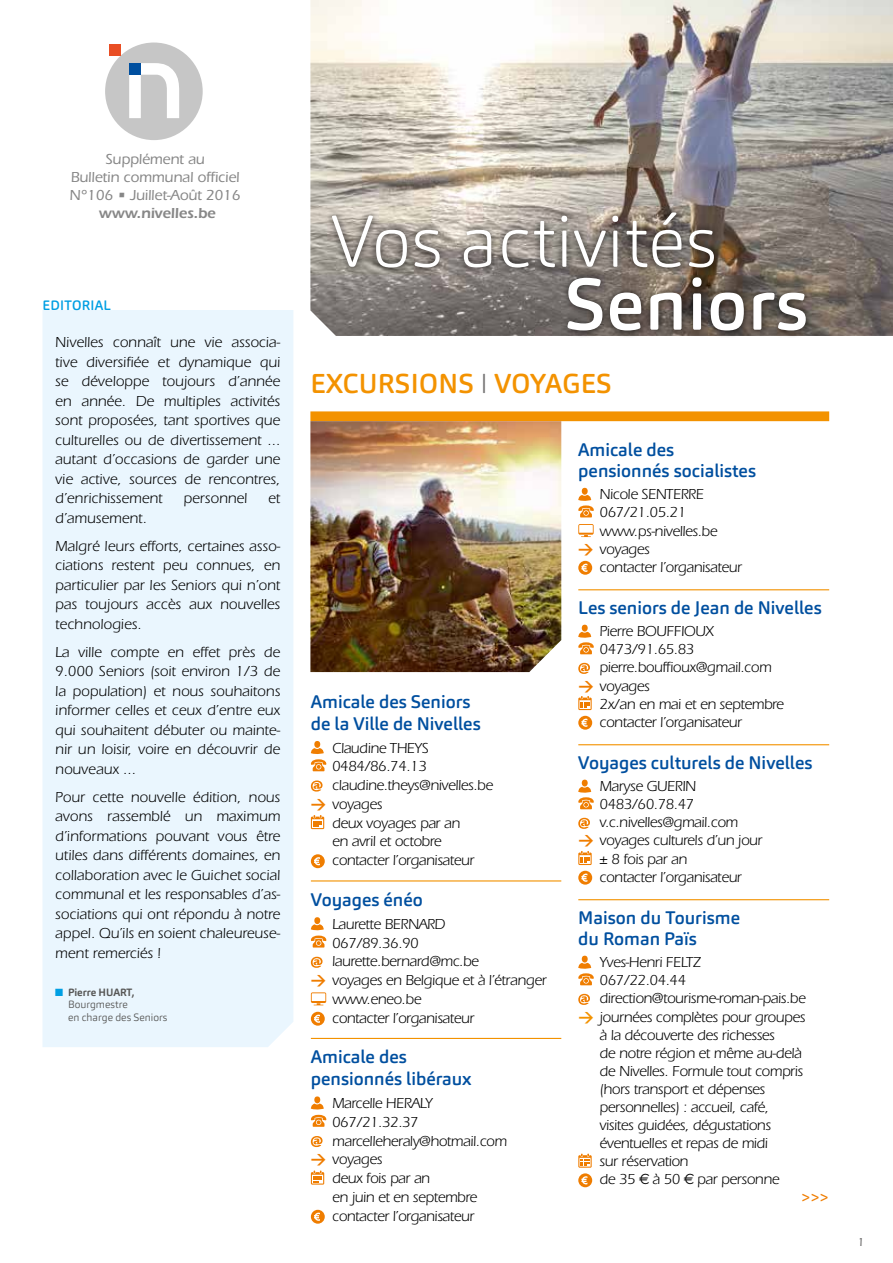
<style>
.page{position:relative;width:893px;height:1263px;background:#fff}
.page>*{position:absolute;margin:0;border:0;box-sizing:border-box;transform-origin:0 0}
.t1{font:200 72px "Carnas";letter-spacing:.01em;color:#fff}
.t2{font:500 72px "Carnas";letter-spacing:.01em;color:#fff}
.t3{font:500 27px "Carnas";letter-spacing:.01em;color:#f39200}
.t4{font:500 18px/21.8px "Carnas";color:#004f9f}
.t5{font:15px/19.5px "Itc Eras";letter-spacing:-.025em;color:#000;text-align:justify}
.t6{font:500 15px/18px "Itc Eras";letter-spacing:-.01em;color:#878787;text-align:center}
.t7{font:15px/28px "Itc Eras";color:#000}
.t8{font:600 15px "Itc Eras";letter-spacing:-.01em;color:#878787}
.t9{font:500 15px "Carnas";color:#ef7d00}
.t10{font:500 13.5px "Carnas";letter-spacing:.01em;color:#009fe3}
.t11{font:500 12px "Itc Eras";color:#706f6f}
.t12{font:300 10.5px/12.6px "Carnas";color:#575756}
.s1{color:#009fe3}
.s2{font-weight:700}
.s3{font-weight:200;color:#706f6f}
.s4{font-family:"DIN";font-weight:700;color:#ef7d00}
.s5{font-family:"DIN";font-weight:700;color:#f39200}
.s6{font-family:"Euro Sans"}
</style>
<div class="page">
<img style="left:310px;top:0;width:583px;height:336px">
<div style="left:105px;top:43px;width:98px;height:97px;background:#c6c6c6;border-radius:50%"></div>
<svg style="left:129px;top:63px;width:50px;height:55px"></svg>
<div style="left:109px;top:44px;width:11px;height:12px;background:#e94e24"></div>
<div style="left:129px;top:63px;width:12px;height:12px;background:#004f9f"></div>
<div style="left:43px;top:310px;width:250px;height:737px;background:#eaf6fe"></div>
<div style="left:325px;top:206px;width:488px;height:132px;background:#000;opacity:.75"></div>
<div style="left:310px;top:411px;width:519px;height:10px;background:#f39200"></div>
<img style="left:310px;top:421px;width:251px;height:251px">
<hr style="left:311px;top:880px;width:250px;height:1px;background:#f39200">
<hr style="left:311px;top:1038px;width:250px;height:1px;background:#f39200">
<div style="left:314px;top:741px;width:6px;height:7px;background:#ef7d00;border-radius:50%"></div>
<svg style="left:311px;top:748px;width:15px;height:23px"></svg>
<svg style="left:311px;top:780px;width:12px;height:11px"></svg>
<svg style="left:311px;top:815px;width:13px;height:14px"></svg>
<svg style="left:311px;top:854px;width:14px;height:14px"></svg>
<div style="left:314px;top:917px;width:6px;height:7px;background:#ef7d00;border-radius:50%"></div>
<svg style="left:311px;top:924px;width:15px;height:23px"></svg>
<svg style="left:311px;top:957px;width:12px;height:11px"></svg>
<svg style="left:311px;top:992px;width:15px;height:13px"></svg>
<svg style="left:311px;top:1012px;width:14px;height:14px"></svg>
<div style="left:314px;top:1096px;width:6px;height:7px;background:#ef7d00;border-radius:50%"></div>
<svg style="left:311px;top:1103px;width:15px;height:24px"></svg>
<svg style="left:311px;top:1136px;width:12px;height:11px"></svg>
<svg style="left:311px;top:1170px;width:13px;height:14px"></svg>
<svg style="left:311px;top:1210px;width:14px;height:14px"></svg>
<hr style="left:578px;top:589px;width:251px;height:1px;background:#f39200">
<hr style="left:578px;top:744px;width:251px;height:1px;background:#f39200">
<hr style="left:578px;top:899px;width:251px;height:1px;background:#f39200">
<div style="left:582px;top:488px;width:6px;height:7px;background:#ef7d00;border-radius:50%"></div>
<svg style="left:578px;top:495px;width:16px;height:22px"></svg>
<svg style="left:578px;top:524px;width:16px;height:13px"></svg>
<svg style="left:578px;top:561px;width:14px;height:14px"></svg>
<div style="left:582px;top:625px;width:6px;height:7px;background:#ef7d00;border-radius:50%"></div>
<svg style="left:578px;top:632px;width:16px;height:22px"></svg>
<svg style="left:578px;top:663px;width:12px;height:11px"></svg>
<svg style="left:578px;top:696px;width:14px;height:14px"></svg>
<svg style="left:578px;top:716px;width:14px;height:14px"></svg>
<svg style="left:578px;top:780px;width:16px;height:29px"></svg>
<svg style="left:578px;top:818px;width:12px;height:11px"></svg>
<svg style="left:578px;top:851px;width:14px;height:14px"></svg>
<svg style="left:578px;top:871px;width:14px;height:14px"></svg>
<svg style="left:578px;top:956px;width:16px;height:29px"></svg>
<svg style="left:578px;top:994px;width:12px;height:11px"></svg>
<svg style="left:578px;top:1153px;width:14px;height:34px"></svg>
<p class="t6" style="left:70px;top:150px;width:173px">Supplément au<br>Bulletin communal officiel<br>N°106 • Juillet-Août 2016</p>
<p class="t8" style="left:99px;top:204px;width:118px">www.nivelles.be</p>
<p class="t10" style="left:43px;top:297px;width:70px">EDITORIAL</p>
<p class="t5" style="left:55px;top:333px;width:227px">Nivelles connaît une vie associa&shy;tive diversifiée et dynamique qui se développe toujours d’année en année. De multiples activités sont proposées, tant sportives que culturelles ou de divertissement ... autant d’occasions de garder une vie active, sources de rencontres, d’enrichissement</p>
<p class="t7" style="left:183px;top:484px;width:65px">personnel</p>
<p class="t5" style="left:268px;top:489px;width:14px">et</p>
<p class="t7" style="left:55px;top:504px;width:227px">d’amusement.<br>Malgré leurs efforts, certaines asso-</p>
<p class="t5" style="left:55px;top:556px;width:227px">ciations restent peu connues, en particulier par les Seniors qui n’ont pas toujours accès aux nouvelles technologies.</p>
<p class="t5" style="left:55px;top:642px;width:227px">La ville compte en effet près de 9.000 Seniors (soit environ 1/3 de la population) et nous souhaitons informer celles et ceux d’entre eux qui souhaitent débuter ou mainte&shy;nir un loisir, voire en découvrir de nouveaux ...</p>
<p class="t5" style="left:55px;top:787px;width:227px">Pour cette nouvelle édition, nous avons rassemblé un maximum d’informations pouvant vous être utiles dans différents domaines, en collaboration avec le Guichet social communal et les responsables d’as&shy;sociations qui ont répondu à notre appel. Qu’ils en soient chaleureuse&shy;ment remerciés !</p>
<p class="t12" style="left:68px;top:985px;width:101px;text-indent:-13px"><span class="s1">■</span> <span class="s2">Pierre HUART,<br></span>Bourgmestre<br>en charge des Seniors</p>
<h1 class="t1" style="left:332px;top:196px;width:386px">Vos activités</h1>
<h1 class="t2" style="left:564px;top:258px;width:245px">Seniors</h1>
<h2 class="t3" style="left:311px;top:367px;width:303px">EXCURSIONS <span class="s3">I</span> VOYAGES</h2>
<p class="t4" style="left:311px;top:690px;width:171px">Amicale des Seniors de la Ville de Nivelles</p>
<p class="t5" style="left:332px;top:738px;width:98px">Claudine THEYS</p>
<p class="t5" style="left:332px;top:757px;width:96px">0484/86.74.13</p>
<p class="t5" style="left:332px;top:776px;width:163px">claudine.theys@nivelles.be</p>
<p class="t5" style="left:311px;top:794px;width:73px"><span class="s4">&gt;</span> voyages</p>
<p class="t5" style="left:332px;top:813px;width:129px">deux voyages par an</p>
<p class="t5" style="left:332px;top:832px;width:111px">en avril et octobre</p>
<p class="t5" style="left:332px;top:851px;width:144px">contacter l’organisateur</p>
<p class="t4" style="left:311px;top:888px;width:113px">Voyages énéo</p>
<p class="t5" style="left:332px;top:914px;width:115px">Laurette BERNARD</p>
<p class="t5" style="left:332px;top:933px;width:88px">067/89.36.90</p>
<p class="t5" style="left:332px;top:952px;width:148px">laurette.bernard@mc.be</p>
<p class="t5" style="left:311px;top:971px;width:237px"><span class="s4">&gt;</span> voyages en Belgique et à l’étranger</p>
<p class="t5" style="left:332px;top:989px;width:91px">www.eneo.be</p>
<p class="t5" style="left:332px;top:1008px;width:144px">contacter l’organisateur</p>
<p class="t4" style="left:311px;top:1046px;width:162px">Amicale des pensionnés libéraux</p>
<p class="t5" style="left:332px;top:1093px;width:102px">Marcelle HERALY</p>
<p class="t5" style="left:332px;top:1112px;width:88px">067/21.32.37</p>
<p class="t5" style="left:332px;top:1131px;width:176px">marcelleheraly@hotmail.com</p>
<p class="t5" style="left:311px;top:1150px;width:73px"><span class="s4">&gt;</span> voyages</p>
<p class="t5" style="left:332px;top:1169px;width:99px">deux fois par an</p>
<p class="t5" style="left:332px;top:1187px;width:147px">en juin et en septembre</p>
<p class="t5" style="left:332px;top:1206px;width:144px">contacter l’organisateur</p>
<p class="t4" style="left:578px;top:439px;width:179px;line-height:21.1px">Amicale des pensionnés socialistes</p>
<p class="t5" style="left:600px;top:485px;width:106px">Nicole SENTERRE</p>
<p class="t5" style="left:600px;top:503px;width:88px">067/21.05.21</p>
<p class="t5" style="left:600px;top:521px;width:119px">www.ps-nivelles.be</p>
<p class="t5" style="left:578px;top:539px;width:73px"><span class="s4">&gt;</span> voyages</p>
<p class="t5" style="left:600px;top:557px;width:144px">contacter l’organisateur</p>
<p class="t4" style="left:578px;top:597px;width:245px">Les seniors de Jean de Nivelles</p>
<p class="t5" style="left:600px;top:622px;width:116px">Pierre BOUFFIOUX</p>
<p class="t5" style="left:600px;top:640px;width:96px">0473/91.65.83</p>
<p class="t5" style="left:600px;top:658px;width:174px">pierre.bouffioux@gmail.com</p>
<p class="t5" style="left:578px;top:676px;width:73px"><span class="s4">&gt;</span> voyages</p>
<p class="t5" style="left:600px;top:694px;width:186px">2x/an en mai et en septembre</p>
<p class="t5" style="left:600px;top:712px;width:144px">contacter l’organisateur</p>
<p class="t4" style="left:578px;top:752px;width:236px">Voyages culturels de Nivelles</p>
<p class="t5" style="left:600px;top:777px;width:98px">Maryse GUERIN</p>
<p class="t5" style="left:600px;top:795px;width:96px">0483/60.78.47</p>
<p class="t5" style="left:600px;top:813px;width:140px">v.c.nivelles@gmail.com</p>
<p class="t5" style="left:578px;top:831px;width:186px"><span class="s4">&gt;</span> voyages culturels d’un jour</p>
<p class="t5" style="left:600px;top:849px;width:89px">± 8 fois par an</p>
<p class="t5" style="left:599px;top:867px;width:144px">contacter l’organisateur</p>
<p class="t4" style="left:578px;top:907px;width:163px;line-height:21.1px">Maison du Tourisme du Roman Païs</p>
<p class="t5" style="left:600px;top:953px;width:103px">Yves-Henri FELTZ</p>
<p class="t5" style="left:600px;top:971px;width:88px">067/22.04.44</p>
<p class="t5" style="left:600px;top:989px;width:208px">direction@tourisme-roman-pais.be</p>
<p class="t5" style="left:578px;top:1007px;width:228px"><span class="s5">&gt;</span> journées complètes pour groupes</p>
<p class="t5" style="left:600px;top:1025px;width:177px">à la découverte des richesses</p>
<p class="t5" style="left:600px;top:1043px;width:204px">de notre région et même au-delà</p>
<p class="t5" style="left:600px;top:1061px;width:205px">de Nivelles. Formule tout compris</p>
<p class="t5" style="left:600px;top:1079px;width:167px">(hors transport et dépenses</p>
<p class="t5" style="left:600px;top:1097px;width:171px">personnelles) : accueil, café,</p>
<p class="t5" style="left:600px;top:1115px;width:173px">visites guidées, dégustations</p>
<p class="t5" style="left:600px;top:1134px;width:170px">éventuelles et repas de midi</p>
<p class="t5" style="left:600px;top:1152px;width:90px">sur réservation</p>
<p class="t5" style="left:600px;top:1170px;width:181px">de 35 <span class="s6">€</span> à 50 <span class="s6">€</span> par personne</p>
<p class="t9" style="left:801px;top:1187px;width:30px">&gt;&gt;&gt;</p>
<p class="t11" style="left:858px;top:1235px;width:9px">1</p>
</div>
